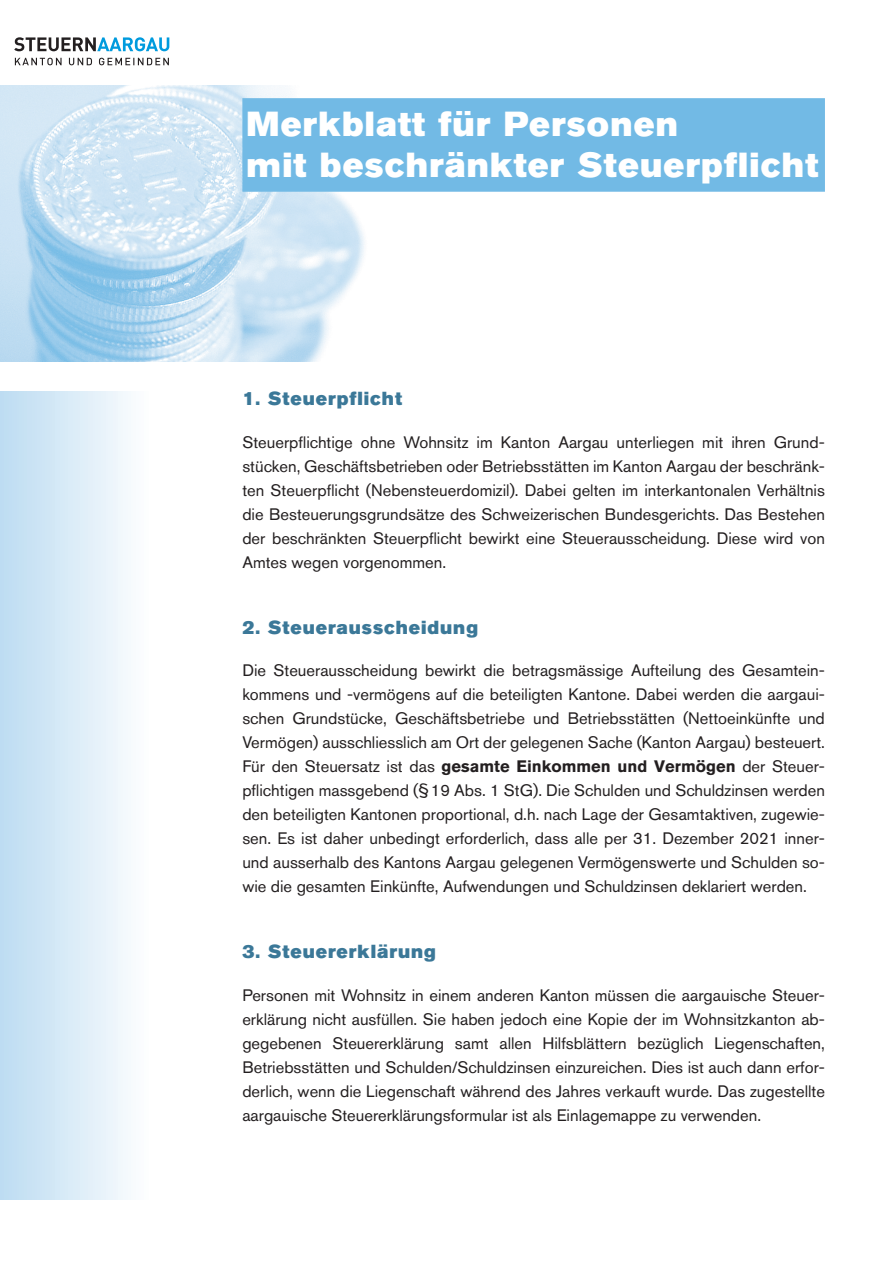
<style>
.page{position:relative;width:893px;height:1263px;background:#fff}
.page>*{position:absolute;margin:0;border:0;box-sizing:border-box;transform-origin:0 0}
.t1{font:34.5px "Akzidenz Grotesk BE Super";letter-spacing:.035em;color:#fff}
._06_Zwischentitel{font:18.75px "Akzidenz Grotesk BE Super";letter-spacing:.05em;color:#3b7898}
._05_Grundschrift{font:16.5px/24px "Akzidenz Grotesk BE";color:#231f20;text-align:justify}
.s1{font-weight:700}
</style>
<div class="page">
<img style="left:0;top:85px;width:365px;height:276px">
<svg style="left:15px;top:58px;width:154px;height:7px"></svg>
<svg style="left:14px;top:37px;width:155px;height:14px"></svg>
<div style="left:0;top:391px;width:149px;height:808px;background:linear-gradient(to right,#bcdcf1,#fdfefe)"></div>
<div style="left:242px;top:98px;width:583px;height:94px;background:#72bae5"></div>
<p class="t1" style="left:247px;top:104px;width:433px">Merkblatt für Personen</p>
<p class="t1" style="left:247px;top:145px;width:573px">mit beschränkter Steuerpflicht</p>
<p class="_06_Zwischentitel" style="left:242px;top:388px;width:161px">1. Steuerpflicht</p>
<p class="_05_Grundschrift" style="left:242px;top:430px;width:584px">Steuerpflichtige ohne Wohnsitz im Kanton Aargau unterliegen mit ihren Grund&shy;stücken, Geschäftsbetrieben oder Betriebsstätten im Kanton Aargau der beschränk&shy;ten Steuerpflicht (Nebensteuerdomizil). Dabei gelten im interkantonalen Verhältnis die Besteuerungsgrundsätze des Schweizerischen Bundesgerichts. Das Bestehen der beschränkten Steuerpflicht bewirkt eine Steuerausscheidung. Diese wird von Amtes wegen vorgenommen.</p>
<p class="_06_Zwischentitel" style="left:242px;top:616px;width:237px">2. Steuerausscheidung</p>
<p class="_05_Grundschrift" style="left:242px;top:658px;width:584px">Die Steuerausscheidung bewirkt die betragsmässige Aufteilung des Gesamtein&shy;kommens und -vermögens auf die beteiligten Kantone. Dabei werden die aargaui&shy;schen Grundstücke, Geschäftsbetriebe und Betriebsstätten (Nettoeinkünfte und Vermögen) ausschliesslich am Ort der gelegenen Sache (Kanton Aargau) besteuert.<br>Für den Steuersatz ist das <span class="s1">gesamte Einkommen und Vermögen</span> der Steuer&shy;pflichtigen massgebend (§19 Abs. 1 StG). Die Schulden und Schuldzinsen werden den beteiligten Kantonen proportional, d.h. nach Lage der Gesamtaktiven, zugewie&shy;sen. Es ist daher unbedingt erforderlich, dass alle per 31. Dezember 2021 inner&shy;und ausserhalb des Kantons Aargau gelegenen Vermögenswerte und Schulden so&shy;wie die gesamten Einkünfte, Aufwendungen und Schuldzinsen deklariert werden.</p>
<p class="_06_Zwischentitel" style="left:242px;top:941px;width:195px">3. Steuererklärung</p>
<p class="_05_Grundschrift" style="left:242px;top:983px;width:584px">Personen mit Wohnsitz in einem anderen Kanton müssen die aargauische Steuer&shy;erklärung nicht ausfüllen. Sie haben jedoch eine Kopie der im Wohnsitzkanton ab&shy;gegebenen Steuererklärung samt allen Hilfsblättern bezüglich Liegenschaften, Betriebsstätten und Schulden/Schuldzinsen einzureichen. Dies ist auch dann erfor&shy;derlich, wenn die Liegenschaft während des Jahres verkauft wurde. Das zugestellte aargauische Steuererklärungsformular ist als Einlagemappe zu verwenden.</p>
</div>
